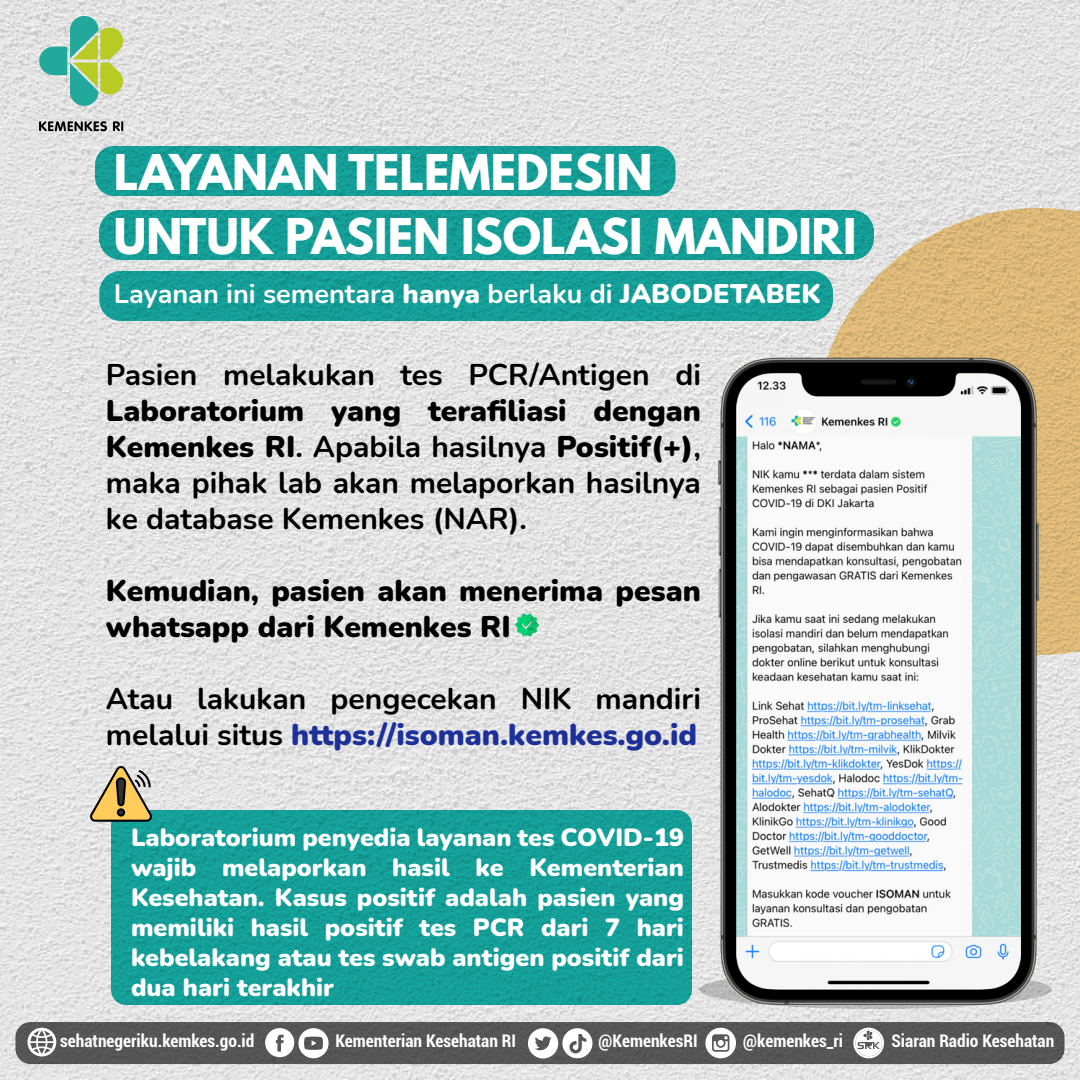
<style>
.page{position:relative;width:1080px;height:1080px;background:#fff}
.page>*{position:absolute;margin:0;border:0;box-sizing:border-box;transform-origin:0 0}
.t1{font:700 43.7px/64px "League Spartan";color:#fff}
.t2{font:700 30px/36px "Nunito";color:#000;text-align:justify}
.t3{font:900 30px/36px "Nunito";color:#000}
.t4{font:700 27px "Nunito";color:#fff}
.t5{font:900 25px/30px "Nunito";color:#fff;text-align:justify}
.t6{font:700 condensed 17.4px "Roboto";color:#fff}
.s1{font-weight:900}
.s2{font-weight:900;color:#1d2f99}
</style>
<div class="page">
<img style="left:0;top:0;width:1080px;height:1080px">
<svg style="left:95px;top:146px;width:581px;height:50px;background:#149d96"></svg>
<svg style="left:99px;top:210px;width:775px;height:50px;background:#139d96"></svg>
<svg style="left:99px;top:271px;width:734px;height:50px;background:#149d96"></svg>
<div style="left:16px;top:1022px;width:1048px;height:42px;background:#565656;border-radius:15px"></div>
<svg style="left:28px;top:1028px;width:28px;height:29px"></svg>
<svg style="left:265px;top:1028px;width:64px;height:30px"></svg>
<svg style="left:528px;top:1028px;width:64px;height:30px"></svg>
<svg style="left:705px;top:1032px;width:31px;height:26px"></svg>
<svg style="left:853px;top:1032px;width:31px;height:26px"></svg>
<svg style="left:39px;top:16px;width:85px;height:90px;background:#a0cba1"></svg>
<svg style="left:113px;top:121px;width:10px;height:10px"></svg>
<svg style="left:39px;top:121px;width:68px;height:10px"></svg>
<svg style="left:515px;top:613px;width:24px;height:24px"></svg>
<div style="left:111px;top:810px;width:581px;height:195px;background:#149f98;border-radius:15px"></div>
<svg style="left:815px;top:208px;width:265px;height:447px;background:#c9bc8c"></svg>
<img style="left:692px;top:329px;width:372px;height:703px">
<svg style="left:89px;top:765px;width:63px;height:57px;background:#beab80"></svg>
<h1 class="t1" style="left:114px;top:139px;width:744px">LAYANAN TELEMEDESIN<br>UNTUK PASIEN ISOLASI MANDIRI</h1>
<p class="t4" style="left:114px;top:275px;width:708px">Layanan ini sementara <span class="s1">hanya</span> berlaku di <span class="s1">JABODETABEK</span></p>
<p class="t2" style="left:106px;top:355px;width:597px">Pasien melakukan tes PCR/Antigen di</p>
<p class="t2" style="left:106px;top:391px;width:597px"><span class="s1">Laboratorium yang terafiliasi dengan Kemenkes RI</span>. Apabila hasilnya <span class="s1">Positif(+)</span>, maka pihak lab akan melaporkan hasilnya ke database Kemenkes (NAR).</p>
<p class="t3" style="left:106px;top:571px;width:597px">Kemudian, pasien akan menerima pesan whatsapp dari Kemenkes RI</p>
<p class="t2" style="left:106px;top:679px;width:596px">Atau lakukan pengecekan NIK mandiri melalui situs <span class="s2">https://isoman.kemkes.go.id</span></p>
<p class="t5" style="left:131px;top:822px;width:555px">Laboratorium penyedia layanan tes COVID-19 wajib melaporkan hasil ke Kementerian Kesehatan. Kasus positif adalah pasien yang memiliki hasil positif tes PCR dari 7 hari kebelakang atau tes swab antigen positif dari dua hari terakhir</p>
<p class="t6" style="left:60px;top:1029px;width:196px">sehatnegeriku.kemkes.go.id</p>
<p class="t6" style="left:335px;top:1029px;width:182px">Kementerian Kesehatan RI</p>
<p class="t6" style="left:599px;top:1029px;width:101px">@KemenkesRI</p>
<p class="t6" style="left:743px;top:1029px;width:101px">@kemenkes_ri</p>
<p class="t6" style="left:892px;top:1029px;width:164px">Siaran Radio Kesehatan</p>
</div>
